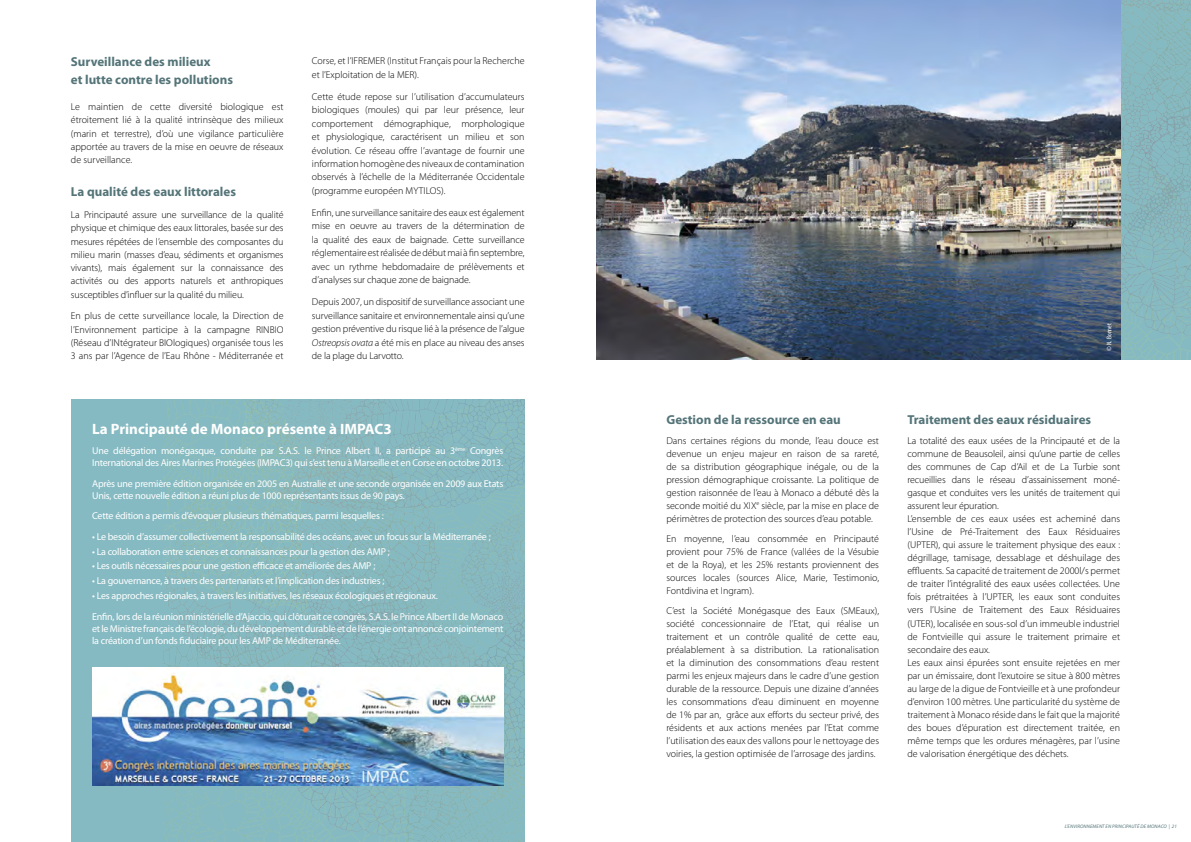
<style>
.page{position:relative;width:1191px;height:842px;background:#fff}
.page>*{position:absolute;margin:0;border:0;box-sizing:border-box;transform-origin:0 0}
.t1{font:700 15px "Myriad Pro";color:#fff}
.t2{font:700 13px/17.2px "Myriad Pro";color:#547478}
.t3{font:300 10px/13.1px "Myriad Pro";color:#000;text-align:justify}
.t4{font:10px/12px "Myriad Pro";letter-spacing:-.02em;color:#fff}
.t5{font:condensed 7px "Myriad Pro";color:#fff}
.t6{font:italic 5px "Myriad Pro";letter-spacing:.02em;color:#547478}
.s1{font-style:italic}
</style>
<div class="page">
<div style="left:71px;top:400px;width:453px;height:442px;background:#85bac2"></div>
<img style="left:164px;top:400px;width:360px;height:442px">
<img style="left:92px;top:667px;width:411px;height:118px">
<img style="left:596px;top:0;width:595px;height:359px">
<h2 class="t2" style="left:71px;top:53px;width:164px">Surveillance des milieux<br>et lutte contre les pollutions</h2>
<p class="t3" style="left:71px;top:100px;width:214px">Le maintien de cette diversité biologique est étroitement lié à la qualité intrinsèque des milieux (marin et terrestre), d’où une vigilance particulière apportée au travers de la mise en oeuvre de réseaux de surveillance.</p>
<h2 class="t2" style="left:71px;top:183px;width:167px">La qualité des eaux littorales</h2>
<p class="t3" style="left:71px;top:208px;width:214px">La Principauté assure une surveillance de la qualité physique et chimique des eaux littorales, basée sur des mesures répétées de l’ensemble des composantes du milieu marin (masses d’eau, sédiments et organismes vivants), mais également sur la connaissance des activités ou des apports naturels et anthropiques susceptibles d’influer sur la qualité du milieu.</p>
<p class="t3" style="left:71px;top:309px;width:214px">En plus de cette surveillance locale, la Direction de l’Environnement participe à la campagne RINBIO (Réseau d’INtégrateur BIOlogiques) organisée tous les 3 ans par l’Agence de l’Eau Rhône - Méditerranée et</p>
<p class="t3" style="left:312px;top:54px;width:214px;line-height:13.5px">Corse, et l’IFREMER (Institut Français pour la Recherche et l’Exploitation de la MER).</p>
<p class="t3" style="left:312px;top:89px;width:214px;line-height:13.5px">Cette étude repose sur l’utilisation d’accumulateurs biologiques (moules) qui par leur présence, leur comportement démographique, morphologique et physiologique, caractérisent un milieu et son évolution. Ce réseau offre l’avantage de fournir une information homogène des niveaux de contamination observés à l’échelle de la Méditerranée Occidentale (programme européen MYTILOS).</p>
<p class="t3" style="left:312px;top:206px;width:214px;line-height:13.5px">Enfin, une surveillance sanitaire des eaux est également mise en oeuvre au travers de la détermination de la qualité des eaux de baignade. Cette surveillance réglementaire est réalisée de début mai à fin septembre, avec un rythme hebdomadaire de prélèvements et d’analyses sur chaque zone de baignade.</p>
<p class="t3" style="left:312px;top:295px;width:214px;line-height:13.5px">Depuis 2007, un dispositif de surveillance associant une surveillance sanitaire et environnementale ainsi qu’une gestion préventive du risque lié à la présence de l’algue <span class="s1">Ostreopsis ovata</span> a été mis en place au niveau des anses de la plage du Larvotto.</p>
<h1 class="t1" style="left:92px;top:419px;width:301px">La Principauté de Monaco présente à IMPAC3</h1>
<p class="t4" style="left:92px;top:445px;width:413px">Une délégation monégasque, conduite par S.A.S. le Prince Albert II, a participé au 3<sup>ème</sup> Congrès<br>International des Aires Marines Protégées (IMPAC3) qui s’est tenu à Marseille et en Corse en octobre 2013.</p>
<p class="t4" style="left:92px;top:477px;width:413px">Après une première édition organisée en 2005 en Australie et une seconde organisée en 2009 aux Etats<br>Unis, cette nouvelle édition a réuni plus de 1000 représentants issus de 90 pays.</p>
<p class="t4" style="left:92px;top:510px;width:293px">Cette édition a permis d’évoquer plusieurs thématiques, parmi lesquelles :</p>
<p class="t4" style="left:92px;top:530px;width:400px">• Le besoin d’assumer collectivement la responsabilité des océans, avec un focus sur la Méditerranée ;</p>
<p class="t4" style="left:92px;top:545px;width:299px">• La collaboration entre sciences et connaissances pour la gestion des AMP ;</p>
<p class="t4" style="left:92px;top:560px;width:285px">• Les outils nécessaires pour une gestion efficace et améliorée des AMP ;</p>
<p class="t4" style="left:92px;top:575px;width:294px">• La gouvernance, à travers des partenariats et l’implication des industries ;</p>
<p class="t4" style="left:92px;top:585px;width:412px;line-height:20.5px">• Les approches régionales, à travers les initiatives, les réseaux écologiques et régionaux.<br>Enfin, lors de la réunion ministérielle d’Ajaccio, qui clôturait ce congrès, S.A.S. le Prince Albert II de Monaco</p>
<p class="t4" style="left:92px;top:622px;width:413px">et le Ministre français de l’écologie, du développement durable et de l’énergie ont annoncé conjointement la création d’un fonds fiduciaire pour les AMP de Méditerranée.</p>
<h2 class="t2" style="left:666px;top:410px;width:176px">Gestion de la ressource en eau</h2>
<p class="t3" style="left:666px;top:434px;width:214px">Dans certaines régions du monde, l’eau douce est devenue un enjeu majeur en raison de sa rareté, de sa distribution géographique inégale, ou de la pression démographique croissante. La politique de gestion raisonnée de l’eau à Monaco a débuté dès la seconde moitié du XIX<sup>e</sup> siècle, par la mise en place de périmètres de protection des sources d’eau potable.</p>
<p class="t3" style="left:666px;top:532px;width:214px">En moyenne, l’eau consommée en Principauté provient pour 75% de France (vallées de la Vésubie et de la Roya), et les 25% restants proviennent des sources locales (sources Alice, Marie, Testimonio, Fontdivina et Ingram).</p>
<p class="t3" style="left:666px;top:604px;width:214px">C’est la Société Monégasque des Eaux (SMEaux), société concessionnaire de l’Etat, qui réalise un traitement et un contrôle qualité de cette eau, préalablement à sa distribution. La rationalisation et la diminution des consommations d’eau restent parmi les enjeux majeurs dans le cadre d’une gestion durable de la ressource. Depuis une dizaine d’années les consommations d’eau diminuent en moyenne de 1% par an, grâce aux efforts du secteur privé, des résidents et aux actions menées par l’Etat comme l’utilisation des eaux des vallons pour le nettoyage des voiries, la gestion optimisée de l’arrosage des jardins.</p>
<p class="t5" style="left:1105px;top:351px;width:29px;rotate:-90deg">© N. Bonnet</p>
<h2 class="t2" style="left:907px;top:410px;width:185px">Traitement des eaux résiduaires</h2>
<p class="t3" style="left:907px;top:434px;width:214px;text-align:left">La totalité des eaux usées de la Principauté et de la commune de Beausoleil, ainsi qu’une partie de celles des communes de Cap d’Ail et de La Turbie sont recueillies dans le réseau d’assainissement moné&shy;gasque et conduites vers les unités de traitement qui assurent leur épuration.<br>L’ensemble de ces eaux usées est acheminé dans l’Usine de Pré-Traitement des Eaux Résiduaires (UPTER), qui assure le traitement physique des eaux : dégrillage, tamisage, dessablage et déshuilage des effluents. Sa capacité de traitement de 2000l/s permet de traiter l’intégralité des eaux usées collectées. Une fois prétraitées à l’UPTER, les eaux sont conduites vers l’Usine de Traitement des Eaux Résiduaires (UTER), localisée en sous-sol d’un immeuble industriel de Fontvieille qui assure le traitement primaire et secondaire des eaux.<br>Les eaux ainsi épurées sont ensuite rejetées en mer par un émissaire, dont l’exutoire se situe à 800 mètres au large de la digue de Fontvieille et à une profondeur d’environ 100 mètres. Une particularité du système de traitement à Monaco réside dans le fait que la majorité des boues d’épuration est directement traitée, en même temps que les ordures ménagères, par l’usine de valorisation énergétique des déchets.</p>
<p class="t6" style="left:1065px;top:823px;width:113px">L’ENVIRONNEMENT EN PRINCIPAUTÉ DE MONACO | 21</p>
</div>
